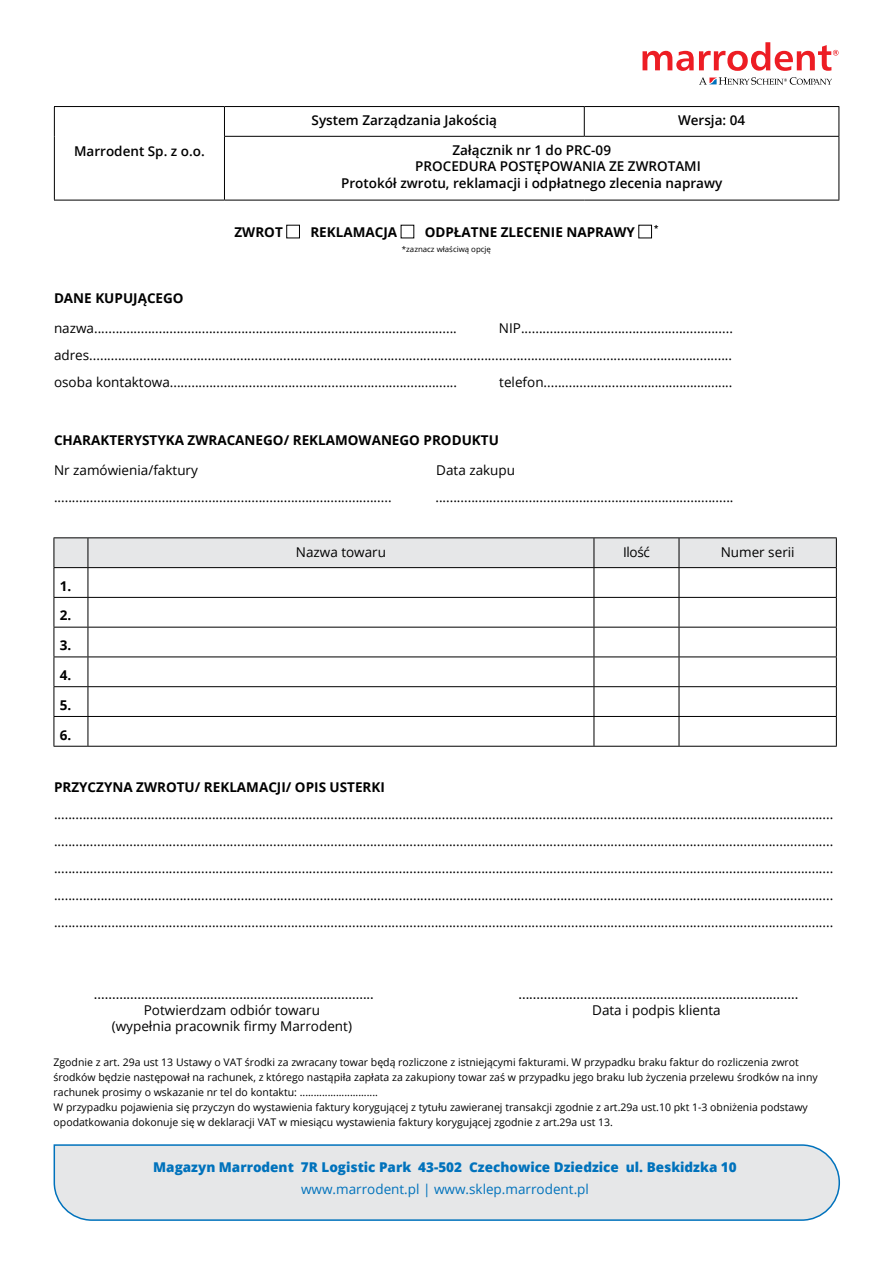
<style>
.page{position:relative;width:893px;height:1263px;background:#fff}
.page>*{position:absolute;margin:0;border:0;box-sizing:border-box;transform-origin:0 0}
.t1{font:13.5px/27px "Open Sans";color:#000;text-align:justify}
.t2{font:600 13.5px "Open Sans";color:#000}
.t3{font:700 13.5px "Open Sans";color:#000}
.t4{font:800 13.5px "Open Sans";color:#0072bc}
.t5{font:13.5px "Open Sans";color:#0072bc}
.t6{font:12px "Tahoma";color:#000}
.t7{font:10.5px/15px "Open Sans";color:#000}
.t8{font:7.8px "Open Sans";color:#000}
.t9{font:700 7.8px "Open Sans";color:#000}
</style>
<div class="page">
<div style="left:286px;top:225px;width:14px;height:13px;border:1px solid #000"></div>
<div style="left:638px;top:225px;width:14px;height:13px;border:1px solid #000"></div>
<svg style="left:53px;top:1144px;width:787px;height:77px"></svg>
<svg style="left:642px;top:42px;width:196px;height:29px"></svg>
<svg style="left:699px;top:77px;width:133px;height:8px"></svg>
<svg style="left:584px;top:107px;width:1px;height:29px"></svg>
<svg style="left:838px;top:107px;width:1px;height:29px"></svg>
<hr style="left:838px;top:137px;width:1px;height:63px;background:#000">
<hr style="left:224px;top:106px;width:360px;height:1px;background:#000">
<hr style="left:584px;top:106px;width:255px;height:1px;background:#000">
<hr style="left:224px;top:136px;width:360px;height:1px;background:#000">
<hr style="left:584px;top:136px;width:255px;height:1px;background:#000">
<hr style="left:224px;top:200px;width:360px;height:1px;background:#000">
<hr style="left:584px;top:200px;width:255px;height:1px;background:#000">
<hr style="left:54px;top:106px;width:170px;height:1px;background:#000">
<svg style="left:54px;top:107px;width:1px;height:29px"></svg>
<svg style="left:224px;top:107px;width:1px;height:29px"></svg>
<hr style="left:54px;top:136px;width:1px;height:64px;background:#000">
<hr style="left:224px;top:137px;width:1px;height:63px;background:#000">
<hr style="left:54px;top:200px;width:170px;height:1px;background:#000">
<hr style="left:54px;top:746px;width:34px;height:1px;background:#000">
<hr style="left:88px;top:746px;width:506px;height:1px;background:#000">
<hr style="left:594px;top:746px;width:85px;height:1px;background:#000">
<hr style="left:679px;top:746px;width:158px;height:1px;background:#000">
<hr style="left:54px;top:537px;width:34px;height:1px;background:#000">
<hr style="left:88px;top:537px;width:506px;height:1px;background:#000">
<hr style="left:594px;top:537px;width:85px;height:1px;background:#000">
<hr style="left:679px;top:537px;width:158px;height:1px;background:#000">
<svg style="left:54px;top:538px;width:783px;height:208px"></svg>
<hr style="left:54px;top:567px;width:34px;height:1px;background:#000">
<hr style="left:88px;top:567px;width:506px;height:1px;background:#000">
<hr style="left:594px;top:567px;width:85px;height:1px;background:#000">
<hr style="left:679px;top:567px;width:158px;height:1px;background:#000">
<p class="t2" style="left:74px;top:142px;width:132px">Marrodent Sp. z o.o.</p>
<p class="t2" style="left:312px;top:111px;width:187px">System Zarządzania Jakością</p>
<p class="t2" style="left:678px;top:111px;width:69px">Wersja: 04</p>
<p class="t2" style="left:452px;top:141px;width:160px">Załącznik nr 1 do PRC-09</p>
<p class="t2" style="left:415px;top:157px;width:287px">PROCEDURA POSTĘPOWANIA ZE ZWROTAMI</p>
<p class="t2" style="left:341px;top:173px;width:383px">Protokół zwrotu, reklamacji i odpłatnego zlecenia naprawy</p>
<p class="t3" style="left:234px;top:222px;width:50px">ZWROT</p>
<p class="t3" style="left:310px;top:222px;width:88px">REKLAMACJA</p>
<p class="t3" style="left:425px;top:222px;width:212px">ODPŁATNE ZLECENIE NAPRAWY</p>
<p class="t8" style="left:402px;top:244px;width:91px">*zaznacz właściwą opcję</p>
<p class="t9" style="left:654px;top:222px;width:6px">*</p>
<p class="t3" style="left:54px;top:288px;width:131px">DANE KUPUJĄCEGO</p>
<p class="t1" style="left:54px;top:314px;width:404px">nazwa.....................................................................................................</p>
<p class="t1" style="left:54px;top:314px;width:680px;text-indent:445px">NIP........................................................... adres................................................................................................................................................................................... osoba kontaktowa................................................................................</p>
<p class="t1" style="left:499px;top:368px;width:235px">telefon.....................................................</p>
<p class="t3" style="left:54px;top:431px;width:446px">CHARAKTERYSTYKA ZWRACANEGO/ REKLAMOWANEGO PRODUKTU</p>
<p class="t1" style="left:54px;top:457px;width:145px">Nr zamówienia/faktury</p>
<p class="t1" style="left:436px;top:457px;width:80px">Data zakupu</p>
<p class="t1" style="left:54px;top:484px;width:339px">..............................................................................................</p>
<p class="t1" style="left:435px;top:484px;width:300px">...................................................................................</p>
<p class="t3" style="left:60px;top:576px;width:13px">1.</p>
<p class="t3" style="left:60px;top:606px;width:13px">2.</p>
<p class="t3" style="left:60px;top:636px;width:13px">3.</p>
<p class="t3" style="left:60px;top:666px;width:13px">4.</p>
<p class="t3" style="left:60px;top:695px;width:13px">5.</p>
<p class="t3" style="left:60px;top:725px;width:13px">6.</p>
<p class="t1" style="left:296px;top:538px;width:92px">Nazwa towaru</p>
<p class="t1" style="left:623px;top:538px;width:28px">Ilość</p>
<p class="t1" style="left:721px;top:538px;width:75px">Numer serii</p>
<p class="t3" style="left:54px;top:778px;width:332px">PRZYCZYNA ZWROTU/ REKLAMACJI/ OPIS USTERKI</p>
<p class="t1" style="left:54px;top:800px;width:781px">......................................................................................................................................................................................................................... ......................................................................................................................................................................................................................... ......................................................................................................................................................................................................................... ......................................................................................................................................................................................................................... .........................................................................................................................................................................................................................</p>
<p class="t6" style="left:94px;top:986px;width:281px">.............................................................................</p>
<p class="t1" style="left:112px;top:1001px;width:242px;line-height:16.2px;text-align:center">Potwierdzam odbiór towaru<br>(wypełnia pracownik firmy Marrodent)</p>
<p class="t6" style="left:518px;top:986px;width:281px">.............................................................................</p>
<p class="t1" style="left:592px;top:996px;width:130px">Data i podpis klienta</p>
<p class="t7" style="left:54px;top:1054px;width:766px">Zgodnie z art. 29a ust 13 Ustawy o VAT środki za zwracany towar będą rozliczone z istniejącymi fakturami. W przypadku braku faktur do rozliczenia zwrot środków będzie następował na rachunek, z którego nastąpiła zapłata za zakupiony towar zaś w przypadku jego braku lub życzenia przelewu środków na inny rachunek prosimy o wskazanie nr tel do kontaktu: ............................<br>W przypadku pojawienia się przyczyn do wystawienia faktury korygującej z tytułu zawieranej transakcji zgodnie z art.29a ust.10 pkt 1-3 obniżenia podstawy opodatkowania dokonuje się w deklaracji VAT w miesiącu wystawienia faktury korygującej zgodnie z art.29a ust 13.</p>
<p class="t4" style="left:153px;top:1157px;width:585px">Magazyn Marrodent 7R Logistic Park 43-502 Czechowice Dziedzice ul. Beskidzka 10</p>
<p class="t5" style="left:301px;top:1180px;width:289px">www.marrodent.pl | www.sklep.marrodent.pl</p>
</div>
